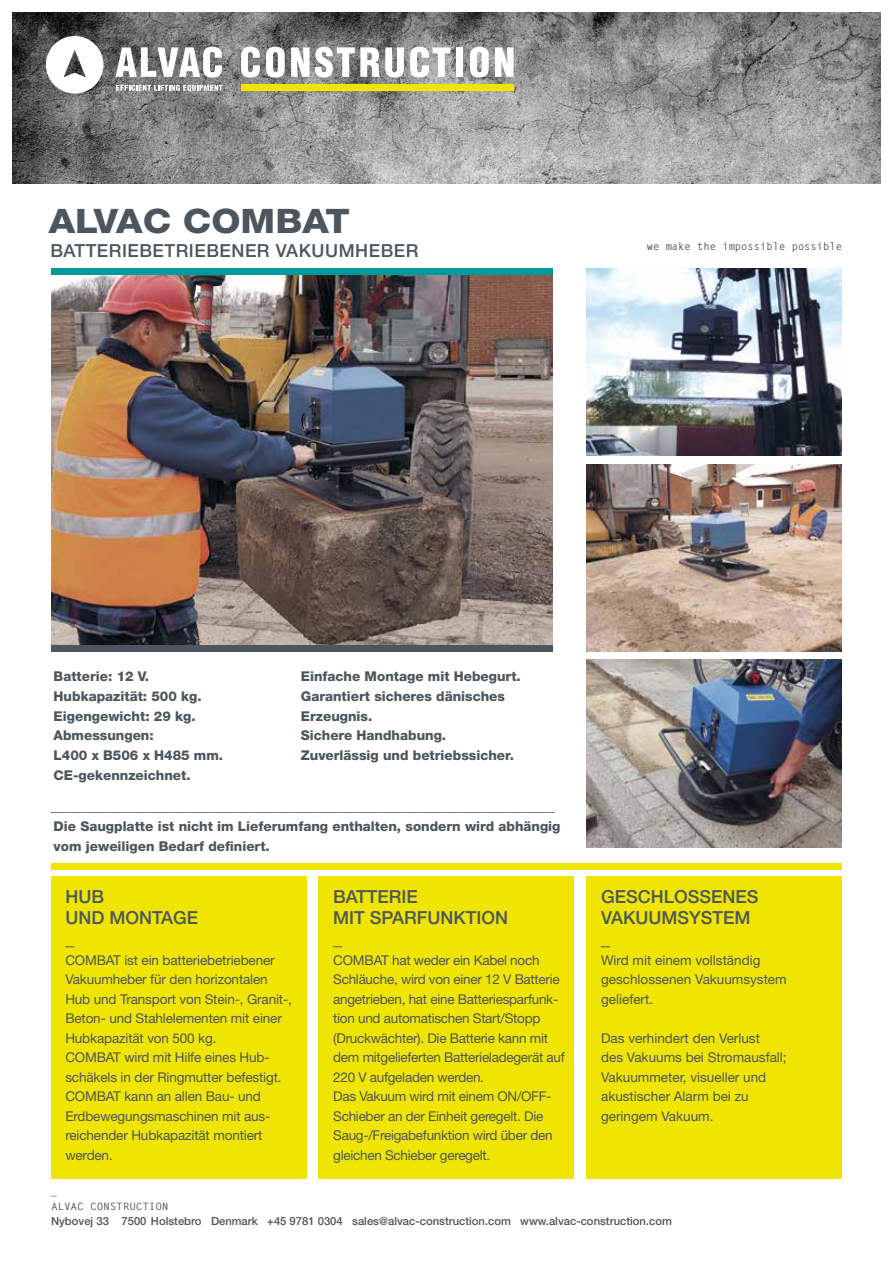
<style>
.page{position:relative;width:893px;height:1263px;background:#fff}
.page>*{position:absolute;margin:0;border:0;box-sizing:border-box;transform-origin:0 0}
.t1{font:800 33.75px "Helvetica Neue";color:#4c565c;scale:1.11 1}
.t2{font:500 18px/21px "Helvetica Neue";color:#4c565c}
.t3{font:500 18px "Helvetica Neue";letter-spacing:.03em;color:#4c565c}
.t4{font:13.5px/19.5px "Helvetica Neue";letter-spacing:-.01em;color:#4c565c}
.t5{font:800 13.5px/19.6px "Helvetica Neue";color:#4c565c}
.t6{font:500 11.25px "Helvetica Neue";color:#4c565c}
.t7{font:11.25px "Helvetica Neue";color:#4c565c}
.t8{font:700 10.5px "Letter Gothic Std";color:#4c565c}
.t9{font:700 10.2px "Letter Gothic Std";letter-spacing:-.02em;color:#4c565c;scale:1.11 1}
</style>
<div class="page">
<img style="left:13px;top:13px;width:867px;height:171px">
<div style="left:51px;top:877px;width:255px;height:302px;background:#f0e500"></div>
<div style="left:319px;top:877px;width:255px;height:302px;background:#f0e500"></div>
<div style="left:587px;top:877px;width:255px;height:302px;background:#f0e500"></div>
<svg style="left:46px;top:36px;width:57px;height:58px"></svg>
<svg style="left:116px;top:85px;width:107px;height:7px"></svg>
<div style="left:241px;top:84px;width:272px;height:7px;background:#f0e500"></div>
<svg style="left:116px;top:47px;width:106px;height:31px"></svg>
<svg style="left:241px;top:47px;width:19px;height:31px"></svg>
<svg style="left:266px;top:47px;width:19px;height:31px"></svg>
<svg style="left:291px;top:47px;width:113px;height:31px"></svg>
<svg style="left:410px;top:47px;width:40px;height:31px"></svg>
<div style="left:456px;top:47px;width:7px;height:30px;background:#fff"></div>
<svg style="left:470px;top:47px;width:19px;height:31px"></svg>
<svg style="left:495px;top:47px;width:18px;height:30px"></svg>
<img style="left:51px;top:275px;width:502px;height:370px">
<div style="left:51px;top:863px;width:791px;height:7px;background:#f0e500"></div>
<img style="left:587px;top:269px;width:255px;height:187px">
<img style="left:587px;top:464px;width:255px;height:187px">
<img style="left:587px;top:660px;width:255px;height:187px">
<div style="left:51px;top:645px;width:502px;height:6px;background:#4c565c"></div>
<div style="left:51px;top:269px;width:502px;height:6px;background:#009a9d"></div>
<svg style="left:51px;top:812px;width:503px;height:1px"></svg>
<h1 class="t1" style="left:49px;top:201px;width:273px">ALVAC COMBAT</h1>
<h2 class="t3" style="left:50px;top:240px;width:370px">BATTERIEBETRIEBENER VAKUUMHEBER</h2>
<p class="t8" style="left:647px;top:240px;width:197px">we make the impossible possible</p>
<p class="t5" style="left:54px;top:666px;width:171px">Batterie: 12 V.<br>Hubkapazität: 500 kg.<br>Eigengewicht: 29 kg.<br>Abmessungen:<br>L400 x B506 x H485 mm.<br>CE-gekennzeichnet.</p>
<p class="t5" style="left:301px;top:666px;width:222px">Einfache Montage mit Hebegurt.<br>Garantiert sicheres dänisches<br>Erzeugnis.<br>Sichere Handhabung.<br>Zuverlässig und betriebssicher.</p>
<p class="t5" style="left:54px;top:816px;width:508px">Die Saugplatte ist nicht im Lieferumfang enthalten, sondern wird abhängig vom jeweiligen Bedarf definiert.</p>
<h2 class="t2" style="left:65px;top:886px;width:134px">HUB<br>UND MONTAGE _</h2>
<p class="t4" style="left:65px;top:950px;width:228px">COMBAT ist ein batteriebetriebener<br>Vakuumheber für den horizontalen<br>Hub und Transport von Stein-, Granit-,<br>Beton- und Stahlelementen mit einer<br>Hubkapazität von 500 kg.<br>COMBAT wird mit Hilfe eines Hub&shy;schäkels in der Ringmutter befestigt.<br>COMBAT kann an allen Bau- und<br>Erdbewegungsmaschinen mit aus&shy;reichender Hubkapazität montiert werden.</p>
<h2 class="t2" style="left:333px;top:886px;width:177px">BATTERIE<br>MIT SPARFUNKTION _</h2>
<p class="t4" style="left:333px;top:950px;width:233px">COMBAT hat weder ein Kabel noch Schläuche, wird von einer 12 V Batterie angetrieben, hat eine Batteriesparfunk&shy;tion und automatischen Start/Stopp (Druckwächter). Die Batterie kann mit dem mitgelieferten Batterieladegerät auf 220 V aufgeladen werden.<br>Das Vakuum wird mit einem ON/OFF-Schieber an der Einheit geregelt. Die Saug-/Freigabefunktion wird über den gleichen Schieber geregelt.</p>
<h2 class="t2" style="left:601px;top:886px;width:159px">GESCHLOSSENES<br>VAKUUMSYSTEM _</h2>
<p class="t4" style="left:601px;top:950px;width:187px">Wird mit einem vollständig geschlossenen Vakuumsystem geliefert.</p>
<p class="t4" style="left:601px;top:1028px;width:187px">Das verhindert den Verlust<br>des Vakuums bei Stromausfall;<br>Vakuummeter, visueller und akustischer Alarm bei zu geringem Vakuum.</p>
<p class="t7" style="left:51px;top:1184px;width:7px">_</p>
<p class="t9" style="left:51px;top:1200px;width:108px">ALVAC CONSTRUCTION</p>
<p class="t6" style="left:51px;top:1214px;width:622px">Nybovej 33 7500 Holstebro Denmark +45 9781 0304 sales@alvac-construction.com www.alvac-construction.com</p>
</div>
